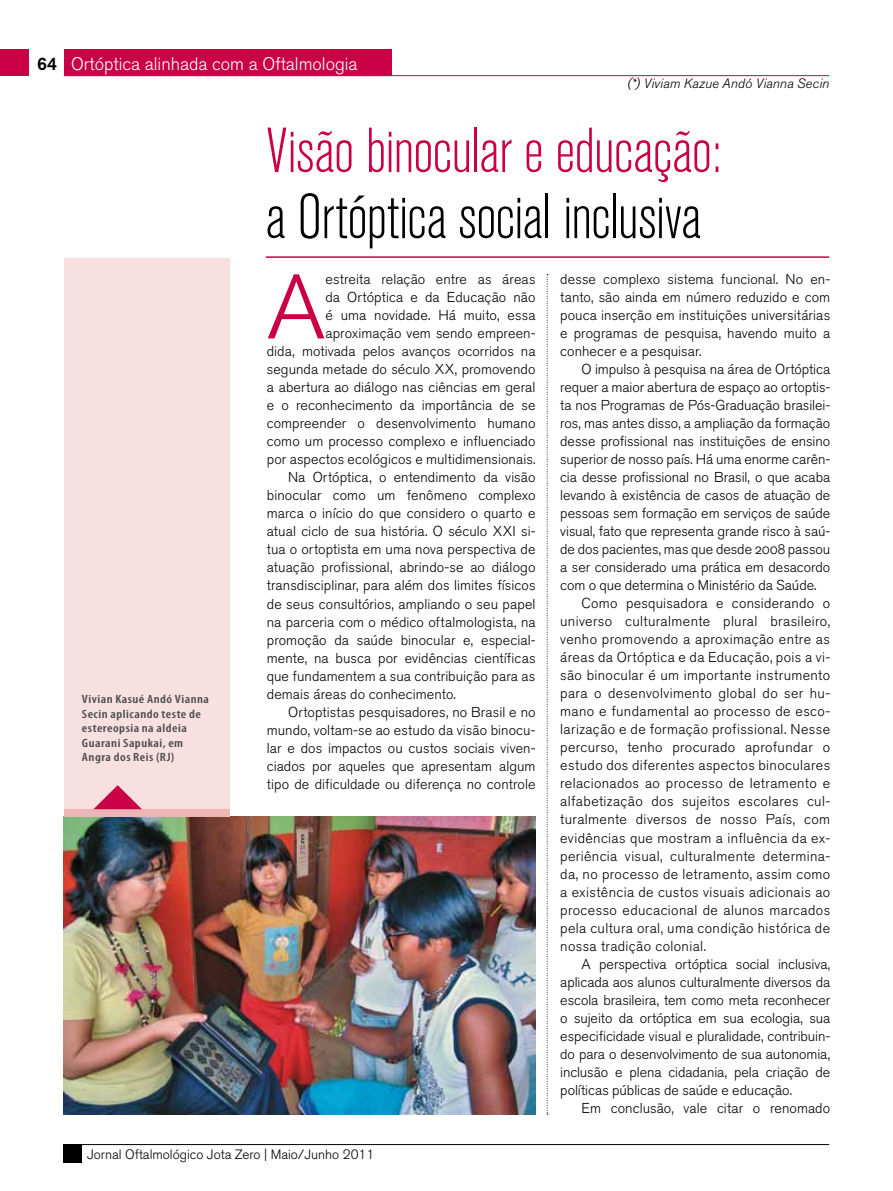
<style>
.page{position:relative;width:893px;height:1191px;background:#fff}
.page>*{position:absolute;margin:0;border:0;box-sizing:border-box;transform-origin:0 0}
.t1{font:90.75px "Akzidenz Grotesk BQ Light Os F";color:#ca0047}
.t2{font:300 condensed 63px "Akzidenz Grotesk BQ";letter-spacing:-.01em;color:#000}
.t3{font:300 condensed 63px "Akzidenz Grotesk BQ";letter-spacing:-.01em;color:#ca0047}
.t4{font:300 18px "Akzidenz Grotesk BQ";color:#fff}
.t5{font:14.25px/18px "Akzidenz Grotesk BQ Light Os F";letter-spacing:.005em;color:#000;text-align:justify}
.t6{font:14.25px "Akzidenz Grotesk BQ Light Os F";letter-spacing:.025em;color:#000}
.t7{font:300 13.5px "Akzidenz Grotesk BQ";color:#000}
.t8{font:13.5px "Akzidenz Grotesk BQ Lig It Os F";letter-spacing:.01em;color:#000}
.t9{font:600 condensed 12px/14.4px "Myriad Pro";letter-spacing:.035em;color:#4b4b4d;scale:1.15 1}
.s1{font-weight:500;color:#000}
</style>
<div class="page">
<div style="left:64px;top:258px;width:166px;height:856px;background:#f7e0df"></div>
<svg style="left:547px;top:274px;width:1px;height:840px"></svg>
<hr style="left:266px;top:256px;width:563px;height:2px;background:#ca0047">
<div style="left:0;top:50px;width:391px;height:26px;background:#ca0047"></div>
<div style="left:29px;top:50px;width:35px;height:26px;background:#fff"></div>
<hr style="left:64px;top:75px;width:765px;height:1px;background:#ca0047">
<hr style="left:64px;top:1144px;width:765px;height:1px;background:#000">
<div style="left:64px;top:1144px;width:18px;height:18px;background:#000"></div>
<img style="left:64px;top:816px;width:472px;height:298px">
<div style="left:64px;top:809px;width:166px;height:7px;background:#edb6b6"></div>
<svg style="left:93px;top:785px;width:49px;height:24px"></svg>
<p class="t4" style="left:37px;top:53px;width:322px"><span class="s1">64</span> Ortóptica alinhada com a Oftalmologia</p>
<p class="t8" style="left:627px;top:76px;width:204px">(*) Viviam Kazue Andó Vianna Secin</p>
<p class="t9" style="left:82px;top:692px;width:112px">Vivian Kasué Andó Vianna<br>Secin aplicando teste de estereopsia na aldeia<br>Guarani Sapukai, em<br>Angra dos Reis (RJ)</p>
<h2 class="t3" style="left:266px;top:117px;width:457px">Visão binocular e educação:</h2>
<h2 class="t2" style="left:266px;top:183px;width:437px">a Ortóptica social inclusiva</h2>
<h1 class="t1" style="left:267px;top:256px;width:60px">A</h1>
<p class="t5" style="left:325px;top:271px;width:212px">estreita relação entre as áreas</p>
<p class="t5" style="left:560px;top:271px;width:271px">desse complexo sistema funcional. No en&shy;tanto, são ainda em número reduzido e com pouca inserção em instituições universitárias e programas de pesquisa, havendo muito a conhecer e a pesquisar.</p>
<p class="t5" style="left:581px;top:361px;width:250px">O impulso à pesquisa na área de Ortóptica</p>
<p class="t5" style="left:560px;top:379px;width:271px">requer a maior abertura de espaço ao ortoptis-</p>
<p class="t5" style="left:560px;top:397px;width:271px">ta nos Programas de Pós-Graduação brasilei-</p>
<p class="t5" style="left:560px;top:415px;width:271px">ros, mas antes disso, a ampliação da formação</p>
<p class="t5" style="left:560px;top:433px;width:271px">desse profissional nas instituições de ensino</p>
<p class="t5" style="left:560px;top:451px;width:271px">superior de nosso país. Há uma enorme carên-</p>
<p class="t5" style="left:560px;top:469px;width:271px">cia desse profissional no Brasil, o que acaba</p>
<p class="t5" style="left:560px;top:487px;width:271px">levando à existência de casos de atuação de</p>
<p class="t5" style="left:560px;top:505px;width:271px">pessoas sem formação em serviços de saúde</p>
<p class="t5" style="left:560px;top:523px;width:271px">visual, fato que representa grande risco à saú-</p>
<p class="t5" style="left:560px;top:541px;width:271px">de dos pacientes, mas que desde 2008 passou</p>
<p class="t5" style="left:560px;top:559px;width:271px">a ser considerado uma prática em desacordo</p>
<p class="t5" style="left:560px;top:577px;width:258px">com o que determina o Ministério da Saúde.</p>
<p class="t5" style="left:581px;top:595px;width:250px">Como pesquisadora e considerando o</p>
<p class="t6" style="left:560px;top:613px;width:271px">universo culturalmente plural brasileiro,</p>
<p class="t6" style="left:560px;top:631px;width:271px">venho promovendo a aproximação entre as</p>
<p class="t6" style="left:560px;top:649px;width:271px">áreas da Ortóptica e da Educação, pois a vi-</p>
<p class="t6" style="left:560px;top:667px;width:271px">são binocular é um importante instrumento</p>
<p class="t6" style="left:560px;top:685px;width:271px">para o desenvolvimento global do ser hu-</p>
<p class="t6" style="left:560px;top:703px;width:271px">mano e fundamental ao processo de esco-</p>
<p class="t6" style="left:560px;top:721px;width:271px">larização e de formação profissional. Nesse</p>
<p class="t6" style="left:560px;top:739px;width:271px">percurso, tenho procurado aprofundar o</p>
<p class="t6" style="left:560px;top:757px;width:271px">estudo dos diferentes aspectos binoculares</p>
<p class="t6" style="left:560px;top:775px;width:271px">relacionados ao processo de letramento e</p>
<p class="t6" style="left:560px;top:793px;width:271px">alfabetização dos sujeitos escolares cul-</p>
<p class="t6" style="left:560px;top:811px;width:271px">turalmente diversos de nosso País, com</p>
<p class="t6" style="left:560px;top:829px;width:271px">evidências que mostram a influência da ex-</p>
<p class="t6" style="left:560px;top:847px;width:271px">periência visual, culturalmente determina-</p>
<p class="t6" style="left:560px;top:865px;width:271px">da, no processo de letramento, assim como</p>
<p class="t6" style="left:560px;top:883px;width:271px">a existência de custos visuais adicionais ao</p>
<p class="t6" style="left:560px;top:901px;width:271px">processo educacional de alunos marcados</p>
<p class="t6" style="left:560px;top:919px;width:271px">pela cultura oral, uma condição histórica de</p>
<p class="t6" style="left:560px;top:937px;width:147px">nossa tradição colonial.</p>
<p class="t5" style="left:581px;top:955px;width:250px">A perspectiva ortóptica social inclusiva,</p>
<p class="t5" style="left:560px;top:973px;width:271px">aplicada aos alunos culturalmente diversos da</p>
<p class="t5" style="left:560px;top:991px;width:271px">escola brasileira, tem como meta reconhecer</p>
<p class="t5" style="left:560px;top:1009px;width:271px">o sujeito da ortóptica em sua ecologia, sua</p>
<p class="t5" style="left:560px;top:1027px;width:271px">especificidade visual e pluralidade, contribuin-</p>
<p class="t5" style="left:560px;top:1045px;width:271px">do para o desenvolvimento de sua autonomia,</p>
<p class="t5" style="left:560px;top:1063px;width:271px">inclusão e plena cidadania, pela criação de</p>
<p class="t5" style="left:560px;top:1081px;width:233px">políticas públicas de saúde e educação.</p>
<p class="t5" style="left:581px;top:1099px;width:250px">Em conclusão, vale citar o renomado</p>
<p class="t5" style="left:325px;top:289px;width:212px">da Ortóptica e da Educação não</p>
<p class="t5" style="left:325px;top:307px;width:212px">é uma novidade. Há muito, essa</p>
<p class="t5" style="left:325px;top:325px;width:212px">aproximação vem sendo empreen-</p>
<p class="t5" style="left:267px;top:343px;width:270px">dida, motivada pelos avanços ocorridos na</p>
<p class="t5" style="left:267px;top:361px;width:270px">segunda metade do século XX, promovendo</p>
<p class="t5" style="left:267px;top:379px;width:270px">a abertura ao diálogo nas ciências em geral</p>
<p class="t5" style="left:267px;top:397px;width:270px">e o reconhecimento da importância de se</p>
<p class="t5" style="left:267px;top:415px;width:270px">compreender o desenvolvimento humano</p>
<p class="t5" style="left:267px;top:433px;width:270px">como um processo complexo e influenciado</p>
<p class="t5" style="left:267px;top:451px;width:270px">por aspectos ecológicos e multidimensionais.</p>
<p class="t5" style="left:288px;top:469px;width:249px">Na Ortóptica, o entendimento da visão</p>
<p class="t5" style="left:267px;top:487px;width:270px">binocular como um fenômeno complexo</p>
<p class="t5" style="left:267px;top:505px;width:270px">marca o início do que considero o quarto e</p>
<p class="t5" style="left:267px;top:523px;width:270px">atual ciclo de sua história. O século XXI si-</p>
<p class="t5" style="left:267px;top:541px;width:270px">tua o ortoptista em uma nova perspectiva de</p>
<p class="t5" style="left:267px;top:559px;width:270px">atuação profissional, abrindo-se ao diálogo</p>
<p class="t5" style="left:267px;top:577px;width:270px">transdisciplinar, para além dos limites físicos</p>
<p class="t5" style="left:267px;top:595px;width:270px">de seus consultórios, ampliando o seu papel</p>
<p class="t5" style="left:267px;top:613px;width:270px">na parceria com o médico oftalmologista, na</p>
<p class="t5" style="left:267px;top:631px;width:270px">promoção da saúde binocular e, especial-</p>
<p class="t5" style="left:267px;top:649px;width:270px">mente, na busca por evidências científicas</p>
<p class="t5" style="left:267px;top:667px;width:270px">que fundamentem a sua contribuição para as</p>
<p class="t5" style="left:267px;top:685px;width:191px">demais áreas do conhecimento.</p>
<p class="t5" style="left:288px;top:703px;width:249px">Ortoptistas pesquisadores, no Brasil e no</p>
<p class="t5" style="left:267px;top:721px;width:270px">mundo, voltam-se ao estudo da visão binocu-</p>
<p class="t5" style="left:267px;top:739px;width:270px">lar e dos impactos ou custos sociais viven-</p>
<p class="t5" style="left:267px;top:757px;width:270px">ciados por aqueles que apresentam algum</p>
<p class="t5" style="left:267px;top:775px;width:270px">tipo de dificuldade ou diferença no controle</p>
<p class="t7" style="left:87px;top:1147px;width:289px">Jornal Oftalmológico Jota Zero | Maio/Junho 2011</p>
</div>
